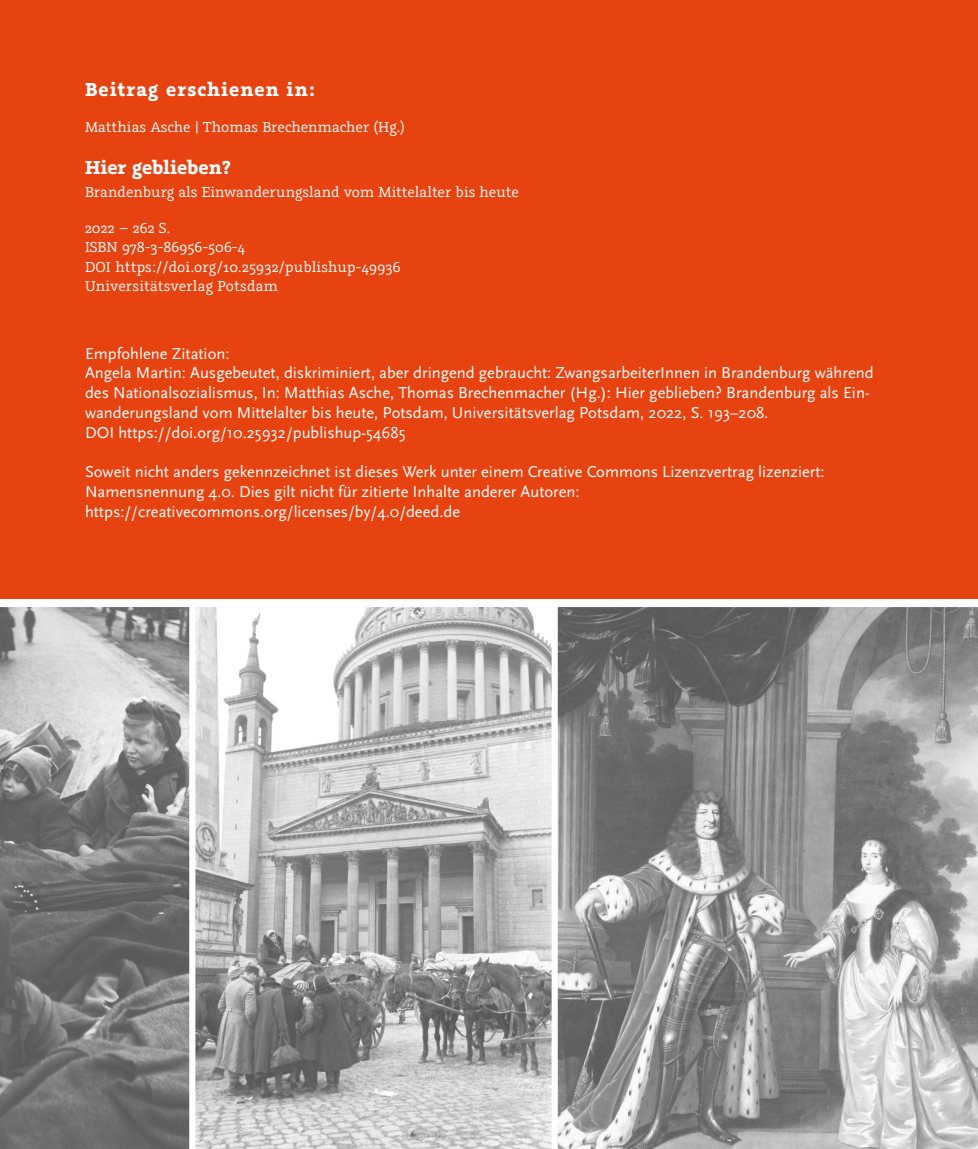
<style>
.page{position:relative;width:978px;height:1149px;background:#fff}
.page>*{position:absolute;margin:0;border:0;box-sizing:border-box;transform-origin:0 0}
.t1{font:700 21px "Graublau Slab";letter-spacing:.04em;color:#fff}
.t2{font:700 21px "Graublau Slab";color:#fff}
.t3{font:16.5px/19.8px "Scala Sans Pro";color:#fff}
.t4{font:16.2px/19.5px "Graublau Slab";color:#fff}
</style>
<div class="page">
<div style="left:0;top:0;width:978px;height:598px;background:#e74310"></div>
<svg style="left:0;top:607px;width:189px;height:541px;background:#878787"></svg>
<svg style="left:189px;top:607px;width:363px;height:541px;background:#b9b9b9"></svg>
<svg style="left:557px;top:607px;width:421px;height:541px;background:#949494"></svg>
<p class="t1" style="left:85px;top:76px;width:232px">Beitrag erschienen in:</p>
<p class="t4" style="left:85px;top:117px;width:321px">Matthias Asche | Thomas Brechenmacher (Hg.)</p>
<p class="t2" style="left:85px;top:155px;width:147px">Hier geblieben?</p>
<p class="t4" style="left:85px;top:182px;width:435px">Brandenburg als Einwanderungsland vom Mittelalter bis heute</p>
<p class="t4" style="left:85px;top:218px;width:317px">2022 – 262 S.<br>ISBN 978-3-86956-506-4<br>DOI https://doi.org/10.25932/publishup-49936<br>Universitätsverlag Potsdam</p>
<p class="t3" style="left:85px;top:343px;width:790px">Empfohlene Zitation:<br>Angela Martin: Ausgebeutet, diskriminiert, aber dringend gebraucht: ZwangsarbeiterInnen in Brandenburg während des Nationalsozialismus, In: Matthias Asche, Thomas Brechenmacher (Hg.): Hier geblieben? Brandenburg als Ein&shy;wanderungsland vom Mittelalter bis heute, Potsdam, Universitätsverlag Potsdam, 2022, S. 193–208.<br>DOI https://doi.org/10.25932/publishup-54685</p>
<p class="t3" style="left:85px;top:462px;width:741px">Soweit nicht anders gekennzeichnet ist dieses Werk unter einem Creative Commons Lizenzvertrag lizenziert:<br>Namensnennung 4.0. Dies gilt nicht für zitierte Inhalte anderer Autoren: https://creativecommons.org/licenses/by/4.0/deed.de</p>
</div>
